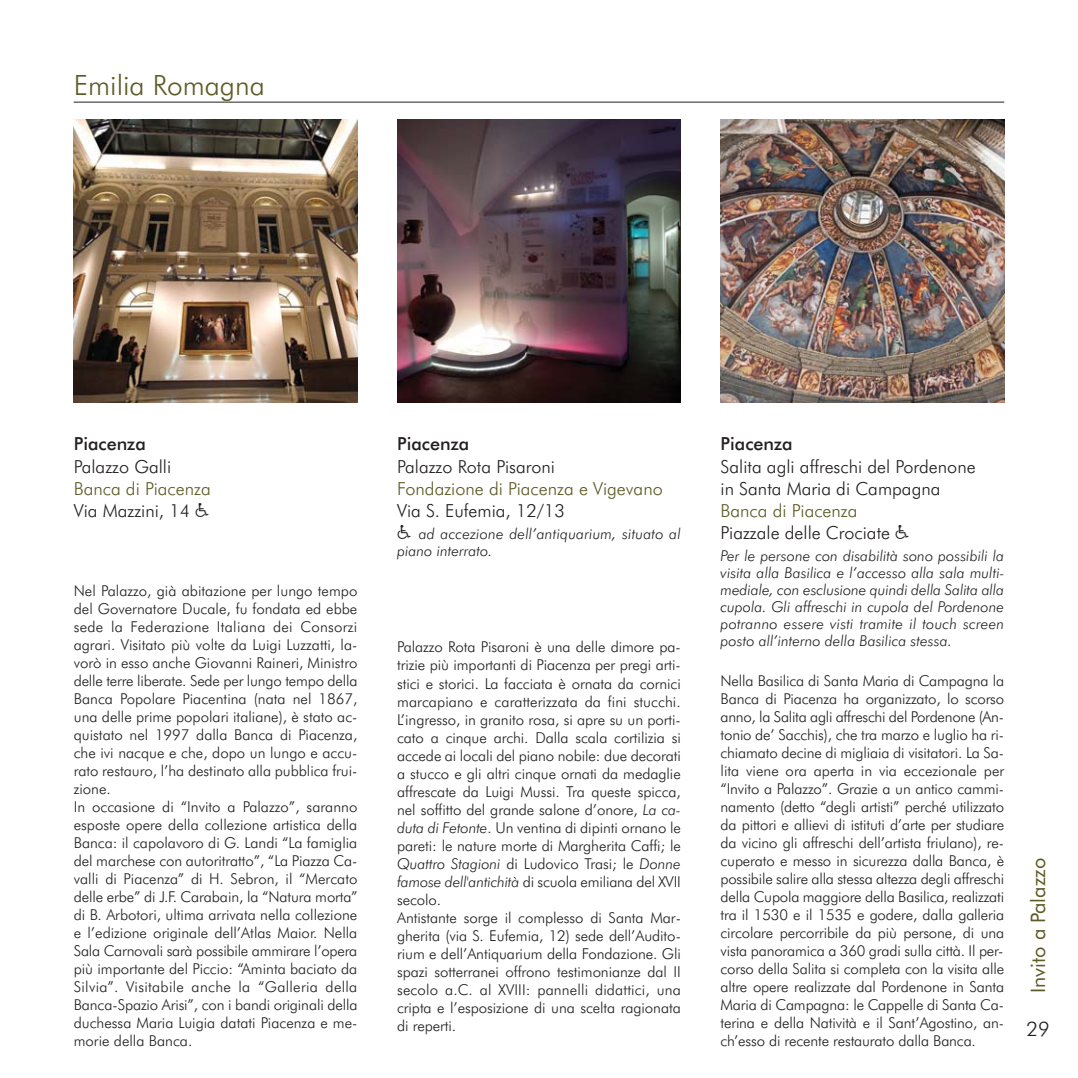
<style>
.page{position:relative;width:1078px;height:1078px;background:#fff}
.page>*{position:absolute;margin:0;border:0;box-sizing:border-box;transform-origin:0 0}
.t1{font:300 28px "Futura BT";color:#5e5b26}
.t2{font:20px "Futura BT";color:#5e5b26}
.t3{font:300 20px "Futura BT";color:#231f20}
.t4{font:300 18px/22px "Futura BT";color:#231f20}
.t5{font:300 18px/22px "Futura BT";color:#5e5b26}
.t6{font:500 18px "Futura BT";color:#231f20}
.t7{font:300 15px/18px "Futura BT";letter-spacing:-.005em;color:#231f20}
.t8{font:italic 300 15px/17px "Futura BT";letter-spacing:.01em;color:#231f20}
.s1{color:#231f20}
.s2{font-family:"Carta";font-weight:400;font-size:20px;color:#231f20}
.s3{font-family:"Carta";font-weight:400;font-style:normal;font-size:20px}
.s4{font-style:italic}
.s5{color:#5e5b26}
.s6{font-family:"Carta";font-weight:400;font-size:20px}
</style>
<div class="page">
<hr style="left:74px;top:102px;width:929px;height:1px;background:#231f20">
<img style="left:74px;top:119px;width:283px;height:284px">
<img style="left:397px;top:119px;width:283px;height:284px">
<img style="left:720px;top:119px;width:283px;height:284px">
<h1 class="t1" style="left:74px;top:73px;width:192px">Emilia Romagna</h1>
<p class="t6" style="left:74px;top:436px;width:74px">Piacenza</p>
<p class="t4" style="left:74px;top:456px;width:99px">Palazzo Galli</p>
<p class="t5" style="left:74px;top:478px;width:138px">Banca di Piacenza<br><span class="s1">Via Mazzini, 14</span> <span class="s2">-</span></p>
<p class="t7" style="left:74px;top:582px;width:285px">Nel Palazzo, già abitazione per lungo tempo del Governatore Ducale, fu fondata ed ebbe sede la Federazione Italiana dei Consorzi agrari. Visitato più volte da Luigi Luzzatti, la&shy;vorò in esso anche Giovanni Raineri, Ministro delle terre liberate. Sede per lungo tempo della Banca Popolare Piacentina (nata nel 1867, una delle prime popolari italiane), è stato ac&shy;quistato nel 1997 dalla Banca di Piacenza, che ivi nacque e che, dopo un lungo e accu&shy;rato restauro, l’ha destinato alla pubblica frui&shy;zione.<br>In occasione di “Invito a Palazzo”, saranno esposte opere della collezione artistica della Banca: il capolavoro di G. Landi “La famiglia del marchese con autoritratto”, “La Piazza Ca&shy;valli di Piacenza” di H. Sebron, il “Mercato delle erbe” di J.F. Carabain, la “Natura morta” di B. Arbotori, ultima arrivata nella collezione e l’edizione originale dell’Atlas Maior. Nella Sala Carnovali sarà possibile ammirare l’opera più importante del Piccio: “Aminta baciato da Silvia”. Visitabile anche la “Galleria della Banca-Spazio Arisi”, con i bandi originali della duchessa Maria Luigia datati Piacenza e me&shy;morie della Banca.</p>
<p class="t6" style="left:397px;top:436px;width:74px">Piacenza</p>
<p class="t4" style="left:397px;top:456px;width:159px">Palazzo Rota Pisaroni</p>
<p class="t5" style="left:397px;top:478px;width:267px">Fondazione di Piacenza e Vigevano</p>
<p class="t4" style="left:397px;top:500px;width:169px">Via S. Eufemia, 12/13</p>
<p class="t8" style="left:397px;top:526px;width:285px"><span class="s3">-</span> ad accezione dell’antiquarium, situato al piano interrato.</p>
<p class="t7" style="left:397px;top:639px;width:285px">Palazzo Rota Pisaroni è una delle dimore pa&shy;trizie più importanti di Piacenza per pregi arti&shy;stici e storici. La facciata è ornata da cornici marcapiano e caratterizzata da fini stucchi.<br>L’ingresso, in granito rosa, si apre su un porti&shy;cato a cinque archi. Dalla scala cortilizia si accede ai locali del piano nobile: due decorati a stucco e gli altri cinque ornati da medaglie affrescate da Luigi Mussi. Tra queste spicca, nel soffitto del grande salone d’onore, <span class="s4">La ca&shy;duta di Fetonte</span>. Un ventina di dipinti ornano le pareti: le nature morte di Margherita Caffi; le <span class="s4">Quattro Stagioni</span> di Ludovico Trasi; le <span class="s4">Donne famose dell'antichità</span> di scuola emiliana del XVII secolo.<br>Antistante sorge il complesso di Santa Mar&shy;gherita (via S. Eufemia, 12) sede dell’Audito&shy;rium e dell’Antiquarium della Fondazione. Gli spazi sotterranei offrono testimonianze dal II secolo a.C. al XVIII: pannelli didattici, una cripta e l’esposizione di una scelta ragionata di reperti.</p>
<p class="t6" style="left:720px;top:436px;width:74px">Piacenza</p>
<p class="t4" style="left:720px;top:456px;width:256px">Salita agli affreschi del Pordenone in Santa Maria di Campagna</p>
<p class="t4" style="left:720px;top:500px;width:190px"><span class="s5">Banca di Piacenza<br></span>Piazzale delle Crociate <span class="s6">-</span></p>
<p class="t8" style="left:720px;top:548px;width:285px;text-align:justify">Per le persone con disabilità sono possibili la visita alla Basilica e l’accesso alla sala multi&shy;mediale, con esclusione quindi della Salita alla cupola. Gli affreschi in cupola del Pordenone potranno essere visti tramite il touch screen posto all’interno della Basilica stessa.</p>
<p class="t7" style="left:720px;top:672px;width:285px;text-align:justify">Nella Basilica di Santa Maria di Campagna la Banca di Piacenza ha organizzato, lo scorso anno, la Salita agli affreschi del Pordenone (An&shy;tonio de’ Sacchis), che tra marzo e luglio ha ri&shy;chiamato decine di migliaia di visitatori. La Sa&shy;lita viene ora aperta in via eccezionale per “Invito a Palazzo”. Grazie a un antico cammi&shy;namento (detto “degli artisti” perché utilizzato da pittori e allievi di istituti d’arte per studiare da vicino gli affreschi dell’artista friulano), re&shy;cuperato e messo in sicurezza dalla Banca, è possibile salire alla stessa altezza degli affreschi della Cupola maggiore della Basilica, realizzati tra il 1530 e il 1535 e godere, dalla galleria circolare percorribile da più persone, di una vista panoramica a 360 gradi sulla città. Il per&shy;corso della Salita si completa con la visita alle altre opere realizzate dal Pordenone in Santa Maria di Campagna: le Cappelle di Santa Ca&shy;terina e della Natività e il Sant’Agostino, an&shy;ch’esso di recente restaurato dalla Banca.</p>
<h2 class="t2" style="left:1029px;top:992px;width:137px;rotate:-90deg">Invito a Palazzo</h2>
<h2 class="t3" style="left:1026px;top:1020px;width:25px">29</h2>
</div>
